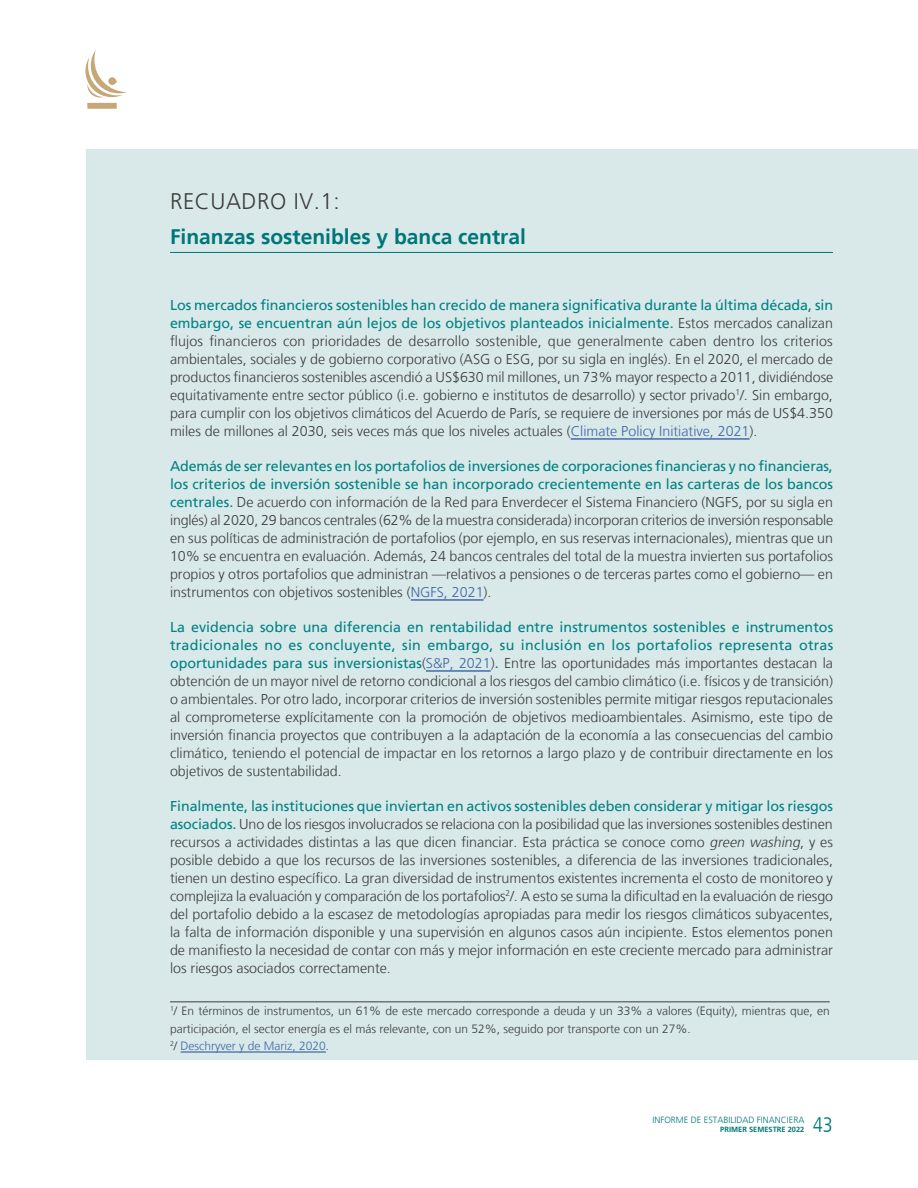
<style>
.page{position:relative;width:918px;height:1188px;background:#fff}
.page>*{position:absolute;margin:0;border:0;box-sizing:border-box;transform-origin:0 0}
.t1{font:300 22.5px "Frutiger LT";letter-spacing:.025em;color:#3c3c3b}
.t2{font:700 21px "Frutiger LT";color:#077}
.t3{font:300 condensed 21px "Frutiger LT";color:#077}
.t4{font:300 14.25px/18px "Frutiger LT";color:#3c3c3b;text-align:justify}
.t5{font:300 12px/18px "Frutiger LT";color:#3c3c3b}
.t6{font:300 12px "Frutiger LT";color:#3f68a5}
.t7{font:300 9px "Frutiger LT";color:#077}
.t8{font:700 7.5px "Frutiger LT";color:#077}
.s1{font-weight:400;color:#008182}
.s2{color:#3f68a5}
.s3{font-style:italic}
.s4{color:#3c3c3b}
</style>
<div class="page">
<svg style="left:85px;top:50px;width:42px;height:59px"></svg>
<div style="left:86px;top:150px;width:831px;height:910px;background:#d9e9ea"></div>
<hr style="left:571px;top:438px;width:179px;height:2px;background:#3f68a5">
<hr style="left:411px;top:599px;width:73px;height:2px;background:#3f68a5">
<hr style="left:426px;top:670px;width:65px;height:2px;background:#3f68a5">
<hr style="left:170px;top:252px;width:663px;height:1px;background:#077">
<hr style="left:170px;top:1002px;width:660px;height:1px;background:#3c3c3b">
<hr style="left:181px;top:1051px;width:145px;height:2px;background:#3f68a5">
<h1 class="t1" style="left:170px;top:188px;width:171px">RECUADRO IV.1:</h1>
<h2 class="t2" style="left:170px;top:224px;width:357px">Finanzas sostenibles y banca central</h2>
<p class="t4" style="left:170px;top:296px;width:665px"><span class="s1">Los mercados financieros sostenibles han crecido de manera significativa durante la última década, sin embargo, se encuentran aún lejos de los objetivos planteados inicialmente.</span> Estos mercados canalizan flujos financieros con prioridades de desarrollo sostenible, que generalmente caben dentro los criterios ambientales, sociales y de gobierno corporativo (ASG o ESG, por su sigla en inglés). En el 2020, el mercado de productos financieros sostenibles ascendió a US$630 mil millones, un 73% mayor respecto a 2011, dividiéndose equitativamente entre sector público (i.e. gobierno e institutos de desarrollo) y sector privado<sup>1</sup>/. Sin embargo, para cumplir con los objetivos climáticos del Acuerdo de París, se requiere de inversiones por más de US$4.350 miles de millones al 2030, seis veces más que los niveles actuales (<span class="s2">Climate Policy Initiative, 2021</span>).</p>
<p class="t4" style="left:170px;top:457px;width:665px"><span class="s1">Además de ser relevantes en los portafolios de inversiones de corporaciones financieras y no financieras, los criterios de inversión sostenible se han incorporado crecientemente en las carteras de los bancos centrales.</span> De acuerdo con información de la Red para Enverdecer el Sistema Financiero (NGFS, por su sigla en inglés) al 2020, 29 bancos centrales (62% de la muestra considerada) incorporan criterios de inversión responsable en sus políticas de administración de portafolios (por ejemplo, en sus reservas internacionales), mientras que un 10% se encuentra en evaluación. Además, 24 bancos centrales del total de la muestra invierten sus portafolios propios y otros portafolios que administran —relativos a pensiones o de terceras partes como el gobierno— en instrumentos con objetivos sostenibles (<span class="s2">NGFS, 2021</span>).</p>
<p class="t4" style="left:170px;top:618px;width:665px"><span class="s1">La evidencia sobre una diferencia en rentabilidad entre instrumentos sostenibles e instrumentos tradicionales no es concluyente, sin embargo, su inclusión en los portafolios representa otras oportunidades para sus inversionistas</span>(<span class="s2">S&amp;P, 2021</span>)<span class="s1">.</span> Entre las oportunidades más importantes destacan la obtención de un mayor nivel de retorno condicional a los riesgos del cambio climático (i.e. físicos y de transición) o ambientales. Por otro lado, incorporar criterios de inversión sostenibles permite mitigar riesgos reputacionales al comprometerse explícitamente con la promoción de objetivos medioambientales. Asimismo, este tipo de inversión financia proyectos que contribuyen a la adaptación de la economía a las consecuencias del cambio climático, teniendo el potencial de impactar en los retornos a largo plazo y de contribuir directamente en los objetivos de sustentabilidad.</p>
<p class="t4" style="left:170px;top:797px;width:665px"><span class="s1">Finalmente, las instituciones que inviertan en activos sostenibles deben considerar y mitigar los riesgos asociados.</span> Uno de los riesgos involucrados se relaciona con la posibilidad que las inversiones sostenibles destinen recursos a actividades distintas a las que dicen financiar. Esta práctica se conoce como <span class="s3">green washing</span>, y es posible debido a que los recursos de las inversiones sostenibles, a diferencia de las inversiones tradicionales, tienen un destino específico. La gran diversidad de instrumentos existentes incrementa el costo de monitoreo y complejiza la evaluación y comparación de los portafolios<sup>2</sup>/. A esto se suma la dificultad en la evaluación de riesgo del portafolio debido a la escasez de metodologías apropiadas para medir los riesgos climáticos subyacentes, la falta de información disponible y una supervisión en algunos casos aún incipiente. Estos elementos ponen de manifiesto la necesidad de contar con más y mejor información en este creciente mercado para administrar los riesgos asociados correctamente.</p>
<p class="t5" style="left:170px;top:1002px;width:661px"><sup>1</sup>/ En términos de instrumentos, un 61% de este mercado corresponde a deuda y un 33% a valores (Equity), mientras que, en participación, el sector energía es el más relevante, con un 52%, seguido por transporte con un 27%.</p>
<p class="t6" style="left:170px;top:1039px;width:161px"><sup>2</sup><span class="s4">/</span> Deschryver y de Mariz, 2020<span class="s4">.</span></p>
<p class="t7" style="left:652px;top:1115px;width:154px">INFORME DE ESTABILIDAD FINANCIERA</p>
<p class="t8" style="left:720px;top:1125px;width:86px">PRIMER SEMESTRE 2022</p>
<h2 class="t3" style="left:813px;top:1113px;width:22px">43</h2>
</div>
